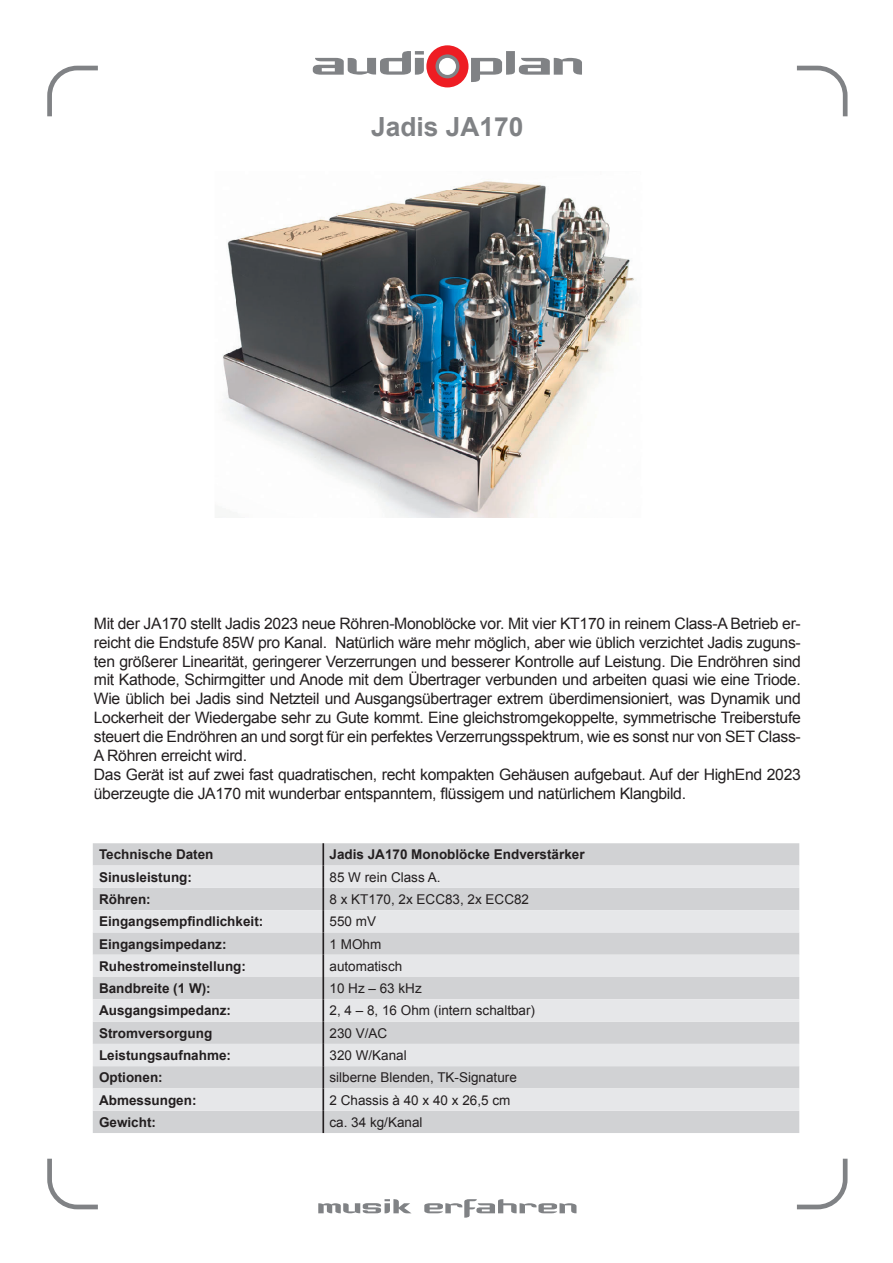
<style>
.page{position:relative;width:893px;height:1263px;background:#fff}
.page>*{position:absolute;margin:0;border:0;box-sizing:border-box;transform-origin:0 0}
.t1{font:700 26.4px "Arial";color:#808285}
.t2{font:15.75px/18.9px "Arial";letter-spacing:-.02em;color:#231f20}
.t3{font:700 13.5px "Arial";color:#231f20}
.t4{font:13.5px "Arial";color:#231f20}
</style>
<div class="page">
<svg style="left:313px;top:45px;width:269px;height:42px"></svg>
<svg style="left:318px;top:1199px;width:93px;height:14px"></svg>
<svg style="left:424px;top:1199px;width:152px;height:18px"></svg>
<svg style="left:47px;top:66px;width:51px;height:50px"></svg>
<svg style="left:797px;top:1159px;width:50px;height:50px"></svg>
<svg style="left:797px;top:66px;width:50px;height:50px"></svg>
<svg style="left:47px;top:1159px;width:51px;height:50px"></svg>
<div style="left:93px;top:843px;width:706px;height:290px;background:#d1d2d4"></div>
<svg style="left:93px;top:865px;width:706px;height:246px;background:#dcdddf"></svg>
<hr style="left:322px;top:843px;width:2px;height:22px;background:#231f20">
<hr style="left:322px;top:865px;width:2px;height:23px;background:#231f20">
<hr style="left:322px;top:888px;width:2px;height:22px;background:#231f20">
<hr style="left:322px;top:910px;width:2px;height:22px;background:#231f20">
<hr style="left:322px;top:932px;width:2px;height:23px;background:#231f20">
<hr style="left:322px;top:955px;width:2px;height:22px;background:#231f20">
<hr style="left:322px;top:977px;width:2px;height:22px;background:#231f20">
<hr style="left:322px;top:999px;width:2px;height:22px;background:#231f20">
<hr style="left:322px;top:1021px;width:2px;height:23px;background:#231f20">
<hr style="left:322px;top:1044px;width:2px;height:22px;background:#231f20">
<hr style="left:322px;top:1066px;width:2px;height:22px;background:#231f20">
<hr style="left:322px;top:1088px;width:2px;height:23px;background:#231f20">
<hr style="left:322px;top:1111px;width:2px;height:22px;background:#231f20">
<img style="left:222px;top:179px;width:412px;height:338px">
<h1 class="t1" style="left:371px;top:109px;width:154px">Jadis JA170</h1>
<p class="t2" style="left:94px;top:614px;width:708px">Mit der JA170 stellt Jadis 2023 neue Röhren-Monoblöcke vor. Mit vier KT170 in reinem Class-A Betrieb er&shy;reicht die Endstufe 85W pro Kanal. Natürlich wäre mehr möglich, aber wie üblich verzichtet Jadis zuguns&shy;ten größerer Linearität, geringerer Verzerrungen und besserer Kontrolle auf Leistung. Die Endröhren sind mit Kathode, Schirmgitter und Anode mit dem Übertrager verbunden und arbeiten quasi wie eine Triode.<br>Wie üblich bei Jadis sind Netzteil und Ausgangsübertrager extrem überdimensioniert, was Dynamik und Lockerheit der Wiedergabe sehr zu Gute kommt. Eine gleichstromgekoppelte, symmetrische Treiberstufe steuert die Endröhren an und sorgt für ein perfektes Verzerrungsspektrum, wie es sonst nur von SET Class-A Röhren erreicht wird.<br>Das Gerät ist auf zwei fast quadratischen, recht kompakten Gehäusen aufgebaut. Auf der HighEnd 2023 überzeugte die JA170 mit wunderbar entspanntem, flüssigem und natürlichem Klangbild.</p>
<p class="t3" style="left:99px;top:846px;width:116px">Technische Daten</p>
<p class="t3" style="left:329px;top:846px;width:257px">Jadis JA170 Monoblöcke Endverstärker</p>
<p class="t3" style="left:99px;top:868px;width:95px">Sinusleistung:</p>
<p class="t4" style="left:329px;top:868px;width:113px">85 W rein Class A.</p>
<p class="t3" style="left:99px;top:890px;width:53px">Röhren:</p>
<p class="t4" style="left:329px;top:890px;width:201px">8 x KT170, 2x ECC83, 2x ECC82</p>
<p class="t3" style="left:99px;top:912px;width:166px">Eingangsempfindlichkeit:</p>
<p class="t4" style="left:329px;top:913px;width:48px">550 mV</p>
<p class="t3" style="left:99px;top:935px;width:129px">Eingangsimpedanz:</p>
<p class="t4" style="left:329px;top:935px;width:53px">1 MOhm</p>
<p class="t3" style="left:99px;top:957px;width:149px">Ruhestromeinstellung:</p>
<p class="t4" style="left:329px;top:957px;width:74px">automatisch</p>
<p class="t3" style="left:99px;top:979px;width:113px">Bandbreite (1 W):</p>
<p class="t4" style="left:329px;top:979px;width:94px">10 Hz – 63 kHz</p>
<p class="t3" style="left:99px;top:1002px;width:134px">Ausgangsimpedanz:</p>
<p class="t4" style="left:329px;top:1002px;width:207px">2, 4 – 8, 16 Ohm (intern schaltbar)</p>
<p class="t3" style="left:99px;top:1024px;width:115px">Stromversorgung</p>
<p class="t4" style="left:329px;top:1024px;width:59px">230 V/AC</p>
<p class="t3" style="left:99px;top:1046px;width:134px">Leistungsaufnahme:</p>
<p class="t4" style="left:329px;top:1046px;width:79px">320 W/Kanal</p>
<p class="t3" style="left:99px;top:1068px;width:65px">Optionen:</p>
<p class="t4" style="left:329px;top:1069px;width:189px">silberne Blenden, TK-Signature</p>
<p class="t3" style="left:99px;top:1091px;width:99px">Abmessungen:</p>
<p class="t4" style="left:329px;top:1091px;width:182px">2 Chassis à 40 x 40 x 26,5 cm</p>
<p class="t3" style="left:99px;top:1113px;width:59px">Gewicht:</p>
<p class="t4" style="left:329px;top:1113px;width:95px">ca. 34 kg/Kanal</p>
</div>
